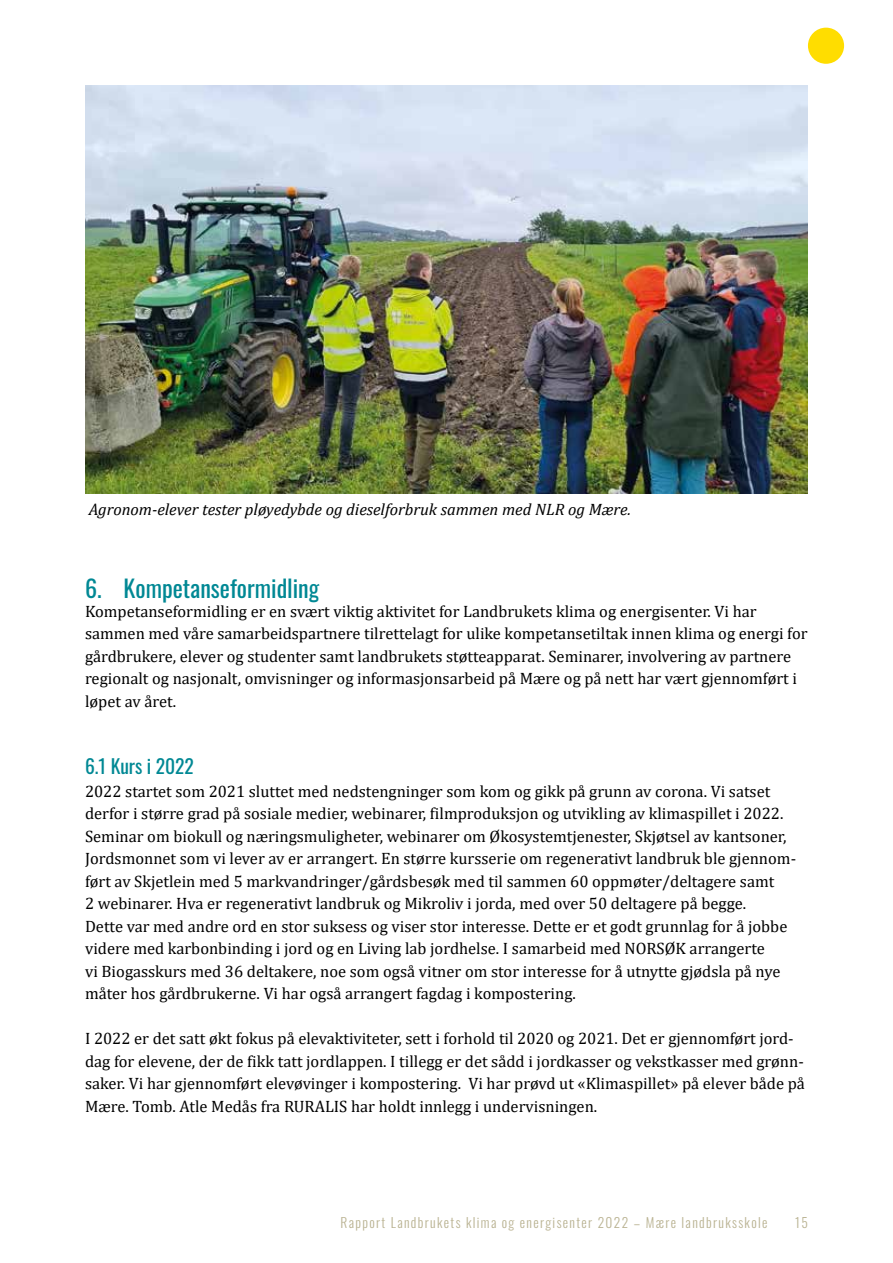
<style>
.page{position:relative;width:893px;height:1263px;background:#fff}
.page>*{position:absolute;margin:0;border:0;box-sizing:border-box;transform-origin:0 0}
.t1{font:24px "Oswald";color:#008894}
.t2{font:19.5px "Oswald";color:#008894}
.t3{font:16.5px/22.5px "Cambria";color:#000}
.t4{font:italic 16.5px "Cambria";color:#000}
.t5{font:300 13.5px "Oswald";letter-spacing:.1em;color:#b9b291}
</style>
<div class="page">
<img style="left:85px;top:85px;width:723px;height:408px">
<div style="left:808px;top:28px;width:36px;height:36px;background:#fd0;border-radius:50%"></div>
<p class="t4" style="left:89px;top:498px;width:544px">Agronom-elever tester pløyedybde og dieselforbruk sammen med NLR og Mære.</p>
<h1 class="t1" style="left:85px;top:567px;width:236px">6. Kompetanseformidling</h1>
<p class="t3" style="left:85px;top:600px;width:724px">Kompetanseformidling er en svært viktig aktivitet for Landbrukets klima og energisenter. Vi har sammen med våre samarbeidspartnere tilrettelagt for ulike kompetansetiltak innen klima og energi for gårdbrukere, elever og studenter samt landbrukets støtteapparat. Seminarer, involvering av partnere regionalt og nasjonalt, omvisninger og informasjonsarbeid på Mære og på nett har vært gjennomført i løpet av året.</p>
<p class="t2" style="left:85px;top:749px;width:110px">6.1 Kurs i 2022</p>
<p class="t3" style="left:85px;top:780px;width:713px">2022 startet som 2021 sluttet med nedstengninger som kom og gikk på grunn av corona. Vi satset derfor i større grad på sosiale medier, webinarer, filmproduksjon og utvikling av klimaspillet i 2022.<br>Seminar om biokull og næringsmuligheter, webinarer om Økosystemtjenester, Skjøtsel av kantsoner, Jordsmonnet som vi lever av er arrangert. En større kursserie om regenerativt landbruk ble gjennom&shy;ført av Skjetlein med 5 markvandringer/gårdsbesøk med til sammen 60 oppmøter/deltagere samt<br>2 webinarer. Hva er regenerativt landbruk og Mikroliv i jorda, med over 50 deltagere på begge.<br>Dette var med andre ord en stor suksess og viser stor interesse. Dette er et godt grunnlag for å jobbe videre med karbonbinding i jord og en Living lab jordhelse. I samarbeid med NORSØK arrangerte<br>vi Biogasskurs med 36 deltakere, noe som også vitner om stor interesse for å utnytte gjødsla på nye måter hos gårdbrukerne. Vi har også arrangert fagdag i kompostering.</p>
<p class="t3" style="left:85px;top:1027px;width:721px">I 2022 er det satt økt fokus på elevaktiviteter, sett i forhold til 2020 og 2021. Det er gjennomført jord&shy;dag for elevene, der de fikk tatt jordlappen. I tillegg er det sådd i jordkasser og vekstkasser med grønn&shy;saker. Vi har gjennomført elevøvinger i kompostering. Vi har prøvd ut «Klimaspillet» på elever både på Mære. Tomb. Atle Medås fra RURALIS har holdt innlegg i undervisningen.</p>
<p class="t5" style="left:341px;top:1210px;width:428px">Rapport Landbrukets klima og energisenter 2022 – Mære landbruksskole</p>
<p class="t5" style="left:795px;top:1210px;width:14px">15</p>
</div>
